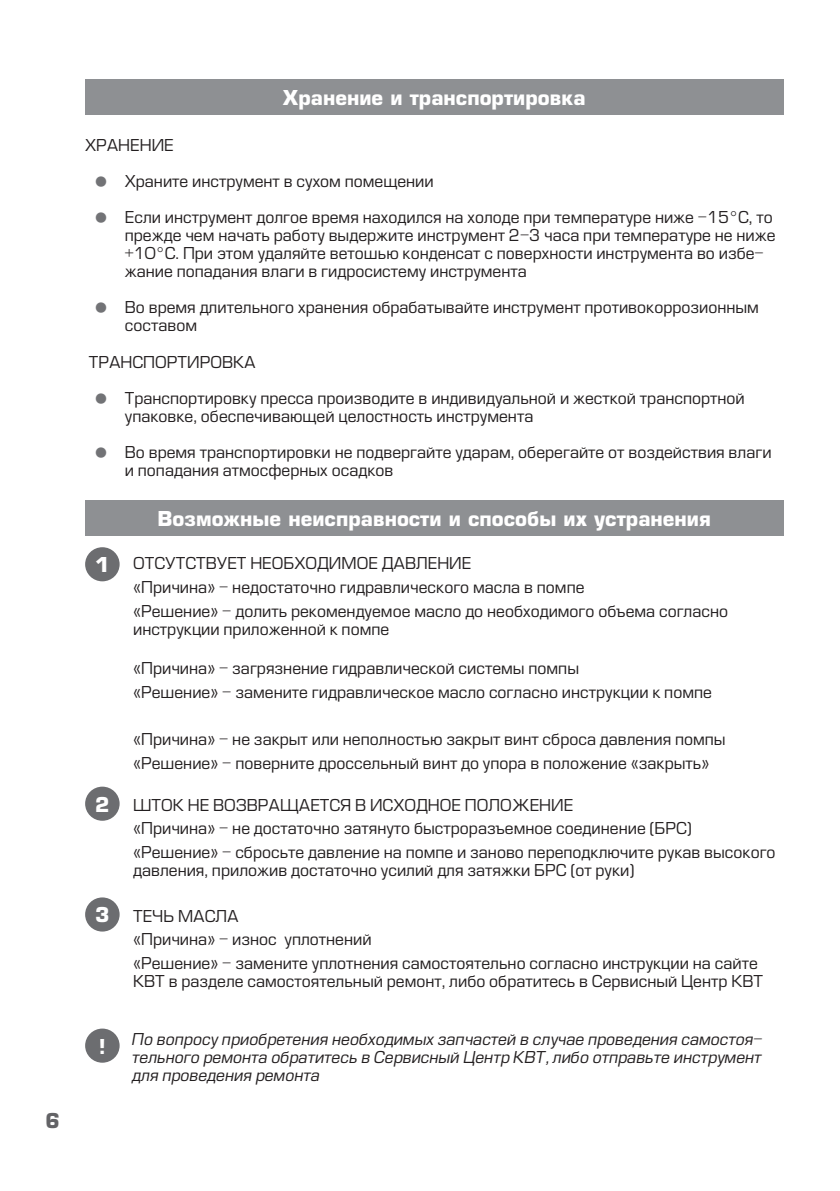
<style>
.page{position:relative;width:840px;height:1191px;background:#fff}
.page>*{position:absolute;margin:0;border:0;box-sizing:border-box;transform-origin:0 0}
.КВТ_Заголовок{font:700 20px "Europe";color:#fff}
.Основной{font:700 20px "Europe";color:#fff}
.t1{font:700 20px "Europe";color:#636366}
.КВТ_маркировочный_сп{font:16px/18px "Europe";color:#231f20}
.КВТ_маркировочный_сп-2{font:italic 16px/18px "Europe";color:#231f20;text-align:justify}
.s1{font-size:48px;color:#727376}
</style>
<div class="page">
<div style="left:85px;top:79px;width:697px;height:36px;background:#8e9093"></div>
<div style="left:85px;top:500px;width:697px;height:35px;background:#8e9093"></div>
<div style="left:85px;top:547px;width:34px;height:34px;background:#6c6d70;border-radius:50%"></div>
<div style="left:85px;top:786px;width:34px;height:34px;background:#6c6d70;border-radius:50%"></div>
<div style="left:85px;top:897px;width:34px;height:34px;background:#6c6d70;border-radius:50%"></div>
<div style="left:85px;top:1028px;width:34px;height:34px;background:#6c6d70;border-radius:50%"></div>
<p class="t1" style="left:45px;top:1108px;width:16px">6</p>
<p class="КВТ_Заголовок" style="left:283px;top:86px;width:304px">Хранение и транспортировка</p>
<p class="КВТ_маркировочный_сп" style="left:85px;top:137px;width:90px">ХРАНЕНИЕ</p>
<p class="КВТ_маркировочный_сп" style="left:85px;top:173px;width:350px"><span class="s1">•</span> Храните инструмент в сухом помещении</p>
<p class="КВТ_маркировочный_сп" style="left:125px;top:209px;width:652px;text-indent:-40px"><span class="s1">•</span> Если инструмент долгое время находился на холоде при температуре ниже -15°С, то прежде чем начать работу выдержите инструмент 2-3 часа при температуре не ниже +10°С. При этом удаляйте ветошью конденсат с поверхности инструмента во избе&shy;жание попадания влаги в гидросистему инструмента</p>
<p class="КВТ_маркировочный_сп" style="left:125px;top:299px;width:635px;text-indent:-40px"><span class="s1">•</span> Во время длительного хранения обрабатывайте инструмент противокоррозионным составом</p>
<p class="КВТ_маркировочный_сп" style="left:89px;top:353px;width:168px">ТРАНСПОРТИРОВКА</p>
<p class="КВТ_маркировочный_сп" style="left:125px;top:389px;width:621px;text-indent:-40px"><span class="s1">•</span> Транспортировку пресса производите в индивидуальной и жесткой транспортной упаковке, обеспечивающей целостность инструмента</p>
<p class="КВТ_маркировочный_сп" style="left:125px;top:443px;width:648px;text-indent:-40px"><span class="s1">•</span> Во время транспортировки не подвергайте ударам, оберегайте от воздействия влаги и попадания атмосферных осадков</p>
<p class="Основной" style="left:95px;top:553px;width:16px">1</p>
<p class="Основной" style="left:95px;top:792px;width:16px">2</p>
<p class="Основной" style="left:95px;top:903px;width:16px">3</p>
<p class="Основной" style="left:99px;top:1034px;width:8px">!</p>
<p class="КВТ_Заголовок" style="left:157px;top:506px;width:554px">Возможные неисправности и способы их устранения</p>
<p class="КВТ_маркировочный_сп" style="left:133px;top:555px;width:339px">ОТСУТСТВУЕТ НЕОБХОДИМОЕ ДАВЛЕНИЕ</p>
<p class="КВТ_маркировочный_сп" style="left:133px;top:578px;width:452px">«Причина» - недостаточно гидравлического масла в помпе</p>
<p class="КВТ_маркировочный_сп" style="left:133px;top:602px;width:596px">«Решение» - долить рекомендуемое масло до необходимого объема согласно инструкции приложенной к помпе</p>
<p class="КВТ_маркировочный_сп" style="left:133px;top:659px;width:447px">«Причина» - загрязнение гидравлической системы помпы</p>
<p class="КВТ_маркировочный_сп" style="left:133px;top:683px;width:580px">«Решение» - замените гидравлическое масло согласно инструкции к помпе</p>
<p class="КВТ_маркировочный_сп" style="left:133px;top:730px;width:593px">«Причина» - не закрыт или неполностью закрыт винт сброса давления помпы</p>
<p class="КВТ_маркировочный_сп" style="left:133px;top:754px;width:577px">«Решение» - поверните дроссельный винт до упора в положение «закрыть»</p>
<p class="КВТ_маркировочный_сп" style="left:133px;top:796px;width:441px">ШТОК НЕ ВОЗВРАЩАЕТСЯ В ИСХОДНОЕ ПОЛОЖЕНИЕ</p>
<p class="КВТ_маркировочный_сп" style="left:133px;top:819px;width:560px">«Причина» - не достаточно затянуто быстроразъемное соединение (БРС)</p>
<p class="КВТ_маркировочный_сп" style="left:133px;top:843px;width:643px">«Решение» - сбросьте давление на помпе и заново переподключите рукав высокого давления, приложив достаточно усилий для затяжки БРС (от руки)</p>
<p class="КВТ_маркировочный_сп" style="left:133px;top:907px;width:107px">ТЕЧЬ МАСЛА</p>
<p class="КВТ_маркировочный_сп" style="left:133px;top:930px;width:240px">«Причина» - износ уплотнений</p>
<p class="КВТ_маркировочный_сп" style="left:133px;top:954px;width:631px">«Решение» - замените уплотнения самостоятельно согласно инструкции на сайте<br>КВТ в разделе самостоятельный ремонт, либо обратитесь в Сервисный Центр КВТ</p>
<p class="КВТ_маркировочный_сп-2" style="left:132px;top:1030px;width:631px">По вопросу приобретения необходимых запчастей в случае проведения самостоя&shy;тельного ремонта обратитесь в Сервисный Центр КВТ, либо отправьте инструмент для проведения ремонта</p>
</div>
